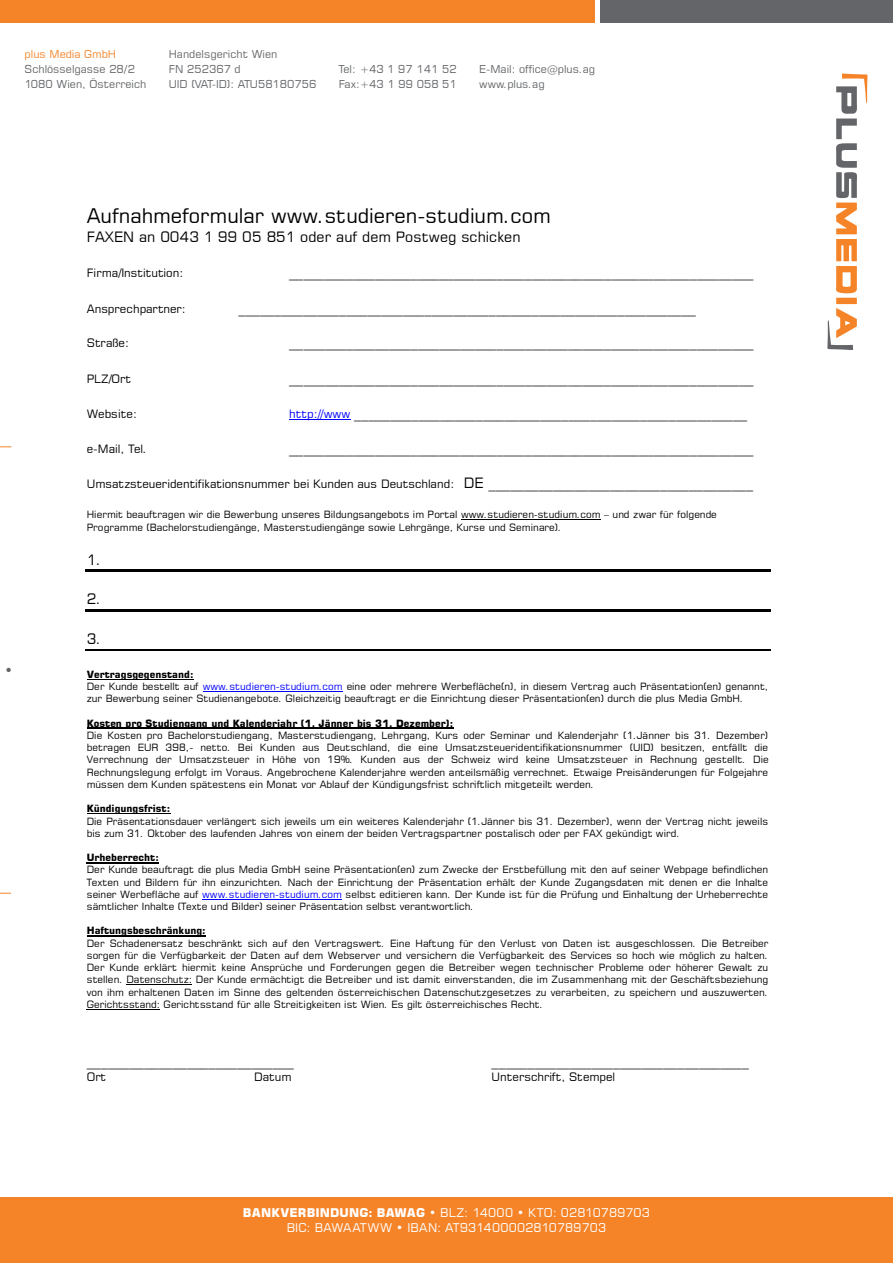
<style>
.page{position:relative;width:893px;height:1263px;background:#fff}
.page>*{position:absolute;margin:0;border:0;box-sizing:border-box;transform-origin:0 0}
.t1{font:20.1px "Square 721 BT";color:#000}
.t2{font:14.25px "Square 721 BT";letter-spacing:.005em;color:#000}
.t3{font:12px/14.4px "Square 721 BT";letter-spacing:.01em;color:#fff;text-align:center}
.t4{font:11.55px "Square 721 BT";color:#000}
.t5{font:10.8px/15px "Square 721 BT";color:#636568}
.t6{font:10.8px "Square 721 BT";color:#f58429}
.t7{font:10.5px/14.7px "Square 721 BT";letter-spacing:.005em;color:#5f5f5f}
.t8{font:10.5px "Square 721 BT";letter-spacing:-.005em;color:#f58529}
.t9{font:9.9px/12.3px "Square 721 BT";letter-spacing:.005em;color:#000}
.t10{font:700 9.9px "Square 721 BT";color:#000}
.s1{font-size:11.55px;color:#00f}
.s2{font-size:14.25px}
.s3{font-weight:700}
.s4{color:#00f}
</style>
<div class="page">
<div style="left:0;top:0;width:594px;height:23px;background:#f58429"></div>
<div style="left:600px;top:0;width:292px;height:23px;background:#636568"></div>
<svg style="left:827px;top:74px;width:40px;height:276px"></svg>
<svg style="left:6px;top:668px;width:5px;height:4px"></svg>
<div style="left:0;top:1197px;width:892px;height:66px;background:#f58429"></div>
<hr style="left:289px;top:419px;width:61px;height:1px;background:#00f">
<hr style="left:461px;top:519px;width:140px;height:1px;background:#000">
<hr style="left:85px;top:570px;width:685px;height:2px;background:#000">
<hr style="left:85px;top:610px;width:685px;height:2px;background:#000">
<hr style="left:85px;top:649px;width:685px;height:2px;background:#000">
<hr style="left:87px;top:679px;width:106px;height:1px;background:#000">
<hr style="left:203px;top:691px;width:140px;height:1px;background:#00f">
<hr style="left:87px;top:728px;width:366px;height:1px;background:#000">
<hr style="left:87px;top:813px;width:83px;height:1px;background:#000">
<hr style="left:87px;top:862px;width:72px;height:1px;background:#000">
<hr style="left:202px;top:899px;width:140px;height:1px;background:#00f">
<hr style="left:87px;top:935px;width:119px;height:1px;background:#000">
<hr style="left:126px;top:984px;width:66px;height:1px;background:#000">
<hr style="left:87px;top:1009px;width:73px;height:1px;background:#000">
<p class="t6" style="left:25px;top:47px;width:93px">plus Media GmbH</p>
<p class="t5" style="left:25px;top:61px;width:123px">Schlösselgasse 28/2<br>1080 Wien, Österreich</p>
<p class="t8" style="left:25px;top:47px;width:90px">plus Media GmbH</p>
<p class="t7" style="left:25px;top:61px;width:121px">Schlösselgasse 28/2<br>1080 Wien, Österreich</p>
<p class="t5" style="left:169px;top:46px;width:149px">Handelsgericht Wien<br>FN 252367 d<br>UID (VAT-ID): ATU58180756</p>
<p class="t7" style="left:178px;top:46px;width:149px">Handelsgericht Wien<br>FN 252367 d<br>UID (VAT-ID): ATU58180756</p>
<p class="t5" style="left:339px;top:61px;width:120px">Tel: +43 1 97 141 52<br>Fax:+43 1 99 058 51</p>
<p class="t5" style="left:479px;top:61px;width:117px">E-Mail: office@plus.ag www.plus.ag</p>
<p class="t7" style="left:345px;top:61px;width:116px">Tel: +43 1 97 141 52<br>Fax:+43 1 99 058 51</p>
<p class="t7" style="left:482px;top:61px;width:114px">E-Mail: office@plus.ag www.plus.ag</p>
<h1 class="t1" style="left:87px;top:203px;width:466px">Aufnahmeformular www.studieren-studium.com</h1>
<h2 class="t2" style="left:87px;top:228px;width:435px">FAXEN an 0043 1 99 05 851 oder auf dem Postweg schicken</h2>
<p class="t4" style="left:87px;top:266px;width:98px">Firma/Institution:</p>
<h2 class="t2" style="left:289px;top:263px;width:466px">_________________________________________________________________</h2>
<p class="t4" style="left:87px;top:301px;width:100px">Ansprechpartner:</p>
<h2 class="t2" style="left:238px;top:298px;width:459px">________________________________________________________________</h2>
<p class="t4" style="left:87px;top:336px;width:44px">Straße:</p>
<h2 class="t2" style="left:289px;top:333px;width:466px">_________________________________________________________________</h2>
<p class="t4" style="left:87px;top:371px;width:46px">PLZ/Ort</p>
<h2 class="t2" style="left:289px;top:368px;width:466px">_________________________________________________________________</h2>
<p class="t4" style="left:87px;top:406px;width:52px">Website:</p>
<h2 class="t2" style="left:289px;top:403px;width:460px"><span class="s1">http://www</span> _______________________________________________________</h2>
<p class="t4" style="left:87px;top:441px;width:62px">e-Mail, Tel.</p>
<h2 class="t2" style="left:289px;top:438px;width:466px">_________________________________________________________________</h2>
<p class="t4" style="left:87px;top:476px;width:668px">Umsatzsteueridentifikationsnummer bei Kunden aus Deutschland: <span class="s2">DE _____________________________________</span></p>
<p class="t9" style="left:87px;top:509px;width:632px">Hiermit beauftragen wir die Bewerbung unseres Bildungsangebots im Portal www.studieren-studium.com – und zwar für folgende<br>Programme (Bachelorstudiengänge, Masterstudiengänge sowie Lehrgänge, Kurse und Seminare).</p>
<h2 class="t2" style="left:87px;top:551px;width:16px">1.</h2>
<h2 class="t2" style="left:87px;top:589px;width:16px">2.</h2>
<h2 class="t2" style="left:87px;top:630px;width:16px">3.</h2>
<p class="t9" style="left:87px;top:668px;width:683px"><span class="s3">Vertragsgegenstand:<br></span>Der Kunde bestellt auf <span class="s4">www.studieren-studium.com</span> eine oder mehrere Werbefläche(n), in diesem Vertrag auch Präsentation(en) genannt, zur Bewerbung seiner Studienangebote. Gleichzeitig beauftragt er die Einrichtung dieser Präsentation(en) durch die plus Media GmbH.</p>
<p class="t10" style="left:87px;top:717px;width:368px">Kosten pro Studiengang und Kalenderjahr (1. Jänner bis 31. Dezember):</p>
<p class="t9" style="left:87px;top:729px;width:683px;text-align:justify">Die Kosten pro Bachelorstudiengang, Masterstudiengang, Lehrgang, Kurs oder Seminar und Kalenderjahr (1.Jänner bis 31. Dezember) betragen EUR 398,- netto. Bei Kunden aus Deutschland, die eine Umsatzsteueridentifikationsnummer (UID) besitzen, entfällt die Verrechnung der Umsatzsteuer in Höhe von 19%. Kunden aus der Schweiz wird keine Umsatzsteuer in Rechnung gestellt. Die Rechnungslegung erfolgt im Voraus. Angebrochene Kalenderjahre werden anteilsmäßig verrechnet. Etwaige Preisänderungen für Folgejahre müssen dem Kunden spätestens ein Monat vor Ablauf der Kündigungsfrist schriftlich mitgeteilt werden.</p>
<p class="t10" style="left:87px;top:803px;width:85px">Kündigungsfrist:</p>
<p class="t9" style="left:87px;top:815px;width:683px">Die Präsentationsdauer verlängert sich jeweils um ein weiteres Kalenderjahr (1.Jänner bis 31. Dezember), wenn der Vertrag nicht jeweils bis zum 31. Oktober des laufenden Jahres von einem der beiden Vertragspartner postalisch oder per FAX gekündigt wird.</p>
<p class="t10" style="left:87px;top:852px;width:74px">Urheberrecht:</p>
<p class="t9" style="left:87px;top:863px;width:683px;text-align:justify">Der Kunde beauftragt die plus Media GmbH seine Präsentation(en) zum Zwecke der Erstbefüllung mit den auf seiner Webpage befindlichen Texten und Bildern für ihn einzurichten. Nach der Einrichtung der Präsentation erhält der Kunde Zugangsdaten mit denen er die Inhalte seiner Werbefläche auf <span class="s4">www.studieren-studium.com</span> selbst editieren kann. Der Kunde ist für die Prüfung und Einhaltung der Urheberrechte sämtlicher Inhalte (Texte und Bilder) seiner Präsentation selbst verantwortlich.</p>
<p class="t10" style="left:87px;top:925px;width:120px">Haftungsbeschränkung:</p>
<p class="t9" style="left:87px;top:937px;width:683px;text-align:justify">Der Schadenersatz beschränkt sich auf den Vertragswert. Eine Haftung für den Verlust von Daten ist ausgeschlossen. Die Betreiber sorgen für die Verfügbarkeit der Daten auf dem Webserver und versichern die Verfügbarkeit des Services so hoch wie möglich zu halten.<br>Der Kunde erklärt hiermit keine Ansprüche und Forderungen gegen die Betreiber wegen technischer Probleme oder höherer Gewalt zu stellen. Datenschutz: Der Kunde ermächtigt die Betreiber und ist damit einverstanden, die im Zusammenhang mit der Geschäftsbeziehung von ihm erhaltenen Daten im Sinne des geltenden österreichischen Datenschutzgesetzes zu verarbeiten, zu speichern und auszuwerten.<br>Gerichtsstand: Gerichtsstand für alle Streitigkeiten ist Wien. Es gilt österreichisches Recht.</p>
<h2 class="t2" style="left:87px;top:1052px;width:209px">_____________________________</h2>
<h2 class="t2" style="left:492px;top:1052px;width:259px">____________________________________</h2>
<p class="t4" style="left:87px;top:1070px;width:21px">Ort</p>
<p class="t4" style="left:254px;top:1070px;width:39px">Datum</p>
<p class="t4" style="left:492px;top:1070px;width:125px">Unterschrift, Stempel</p>
<p class="t3" style="left:243px;top:1205px;width:409px"><span class="s3">BANKVERBINDUNG: BAWAG</span> • BLZ: 14000 • KTO: 02810789703<br>BIC: BAWAATWW • IBAN: AT931400002810789703</p>
</div>
